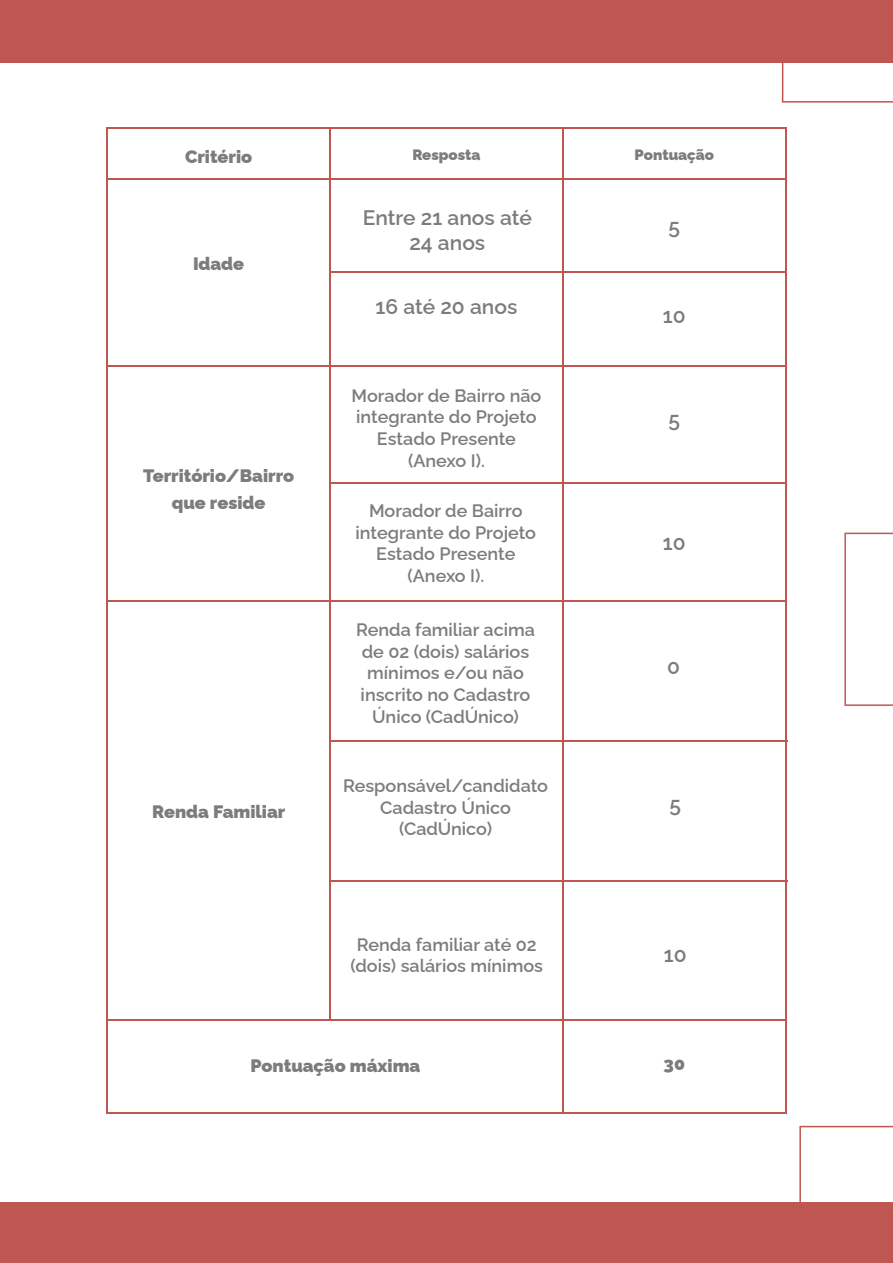
<style>
.page{position:relative;width:893px;height:1263px;background:#fff}
.page>*{position:absolute;margin:0;border:0;box-sizing:border-box;transform-origin:0 0}
.t1{font:600 21px/25.2px "Raleway";color:#7b7c7d;text-align:center}
.t2{font:600 18px/21.6px "Raleway";color:#7b7c7d;text-align:center}
.t3{font:900 18px/27px "Raleway";color:#7b7c7d;text-align:center}
.t4{font:900 15px "Raleway";color:#7b7c7d}
</style>
<div class="page">
<div style="left:0;top:0;width:893px;height:63px;background:#be5751"></div>
<div style="left:0;top:1202px;width:893px;height:61px;background:#be5751"></div>
<svg style="left:844px;top:533px;width:49px;height:173px"></svg>
<svg style="left:782px;top:63px;width:111px;height:40px"></svg>
<svg style="left:799px;top:1126px;width:94px;height:76px"></svg>
<hr style="left:106px;top:128px;width:2px;height:986px;background:#be5751">
<hr style="left:785px;top:128px;width:2px;height:986px;background:#be5751">
<hr style="left:329px;top:128px;width:2px;height:892px;background:#be5751">
<hr style="left:106px;top:128px;width:681px;height:1px;background:#be5751">
<hr style="left:562px;top:128px;width:2px;height:986px;background:#be5751">
<hr style="left:106px;top:179px;width:681px;height:1px;background:#be5751">
<hr style="left:106px;top:365px;width:681px;height:1px;background:#be5751">
<hr style="left:106px;top:600px;width:681px;height:2px;background:#be5751">
<hr style="left:106px;top:1019px;width:681px;height:1px;background:#be5751">
<hr style="left:106px;top:1112px;width:681px;height:2px;background:#be5751">
<hr style="left:330px;top:272px;width:457px;height:1px;background:#be5751">
<hr style="left:329px;top:482px;width:457px;height:2px;background:#be5751">
<hr style="left:331px;top:740px;width:456px;height:2px;background:#be5751">
<hr style="left:331px;top:880px;width:456px;height:2px;background:#be5751">
<p class="t3" style="left:185px;top:141px;width:69px">Critério</p>
<p class="t4" style="left:412px;top:143px;width:70px">Resposta</p>
<p class="t4" style="left:635px;top:143px;width:81px">Pontuação</p>
<p class="t3" style="left:193px;top:248px;width:53px">Idade</p>
<p class="t3" style="left:143px;top:460px;width:153px">Território/Bairro que reside</p>
<p class="t3" style="left:152px;top:796px;width:135px">Renda Familiar</p>
<p class="t1" style="left:363px;top:202px;width:171px">Entre 21 anos até<br>24 anos</p>
<p class="t1" style="left:376px;top:292px;width:143px">16 até 20 anos</p>
<p class="t2" style="left:352px;top:383px;width:191px">Morador de Bairro não integrante do Projeto<br>Estado Presente (Anexo I).</p>
<p class="t2" style="left:356px;top:498px;width:182px">Morador de Bairro integrante do Projeto<br>Estado Presente (Anexo I).</p>
<p class="t2" style="left:356px;top:617px;width:180px">Renda familiar acima de 02 (dois) salários mínimos e/ou não inscrito no Cadastro<br>Único (CadÚnico)</p>
<p class="t2" style="left:343px;top:773px;width:206px">Responsável/candidato<br>Cadastro Único (CadÚnico)</p>
<p class="t2" style="left:351px;top:932px;width:194px">Renda familiar até 02 (dois) salários mínimos</p>
<p class="t1" style="left:669px;top:212px;width:13px">5</p>
<p class="t1" style="left:663px;top:300px;width:24px">10</p>
<p class="t1" style="left:669px;top:404px;width:13px">5</p>
<p class="t1" style="left:663px;top:528px;width:24px">10</p>
<p class="t1" style="left:667px;top:652px;width:14px">0</p>
<p class="t1" style="left:669px;top:790px;width:13px">5</p>
<p class="t1" style="left:664px;top:940px;width:24px">10</p>
<p class="t3" style="left:250px;top:1050px;width:171px">Pontuação máxima</p>
<p class="t3" style="left:664px;top:1048px;width:23px">30</p>
</div>
